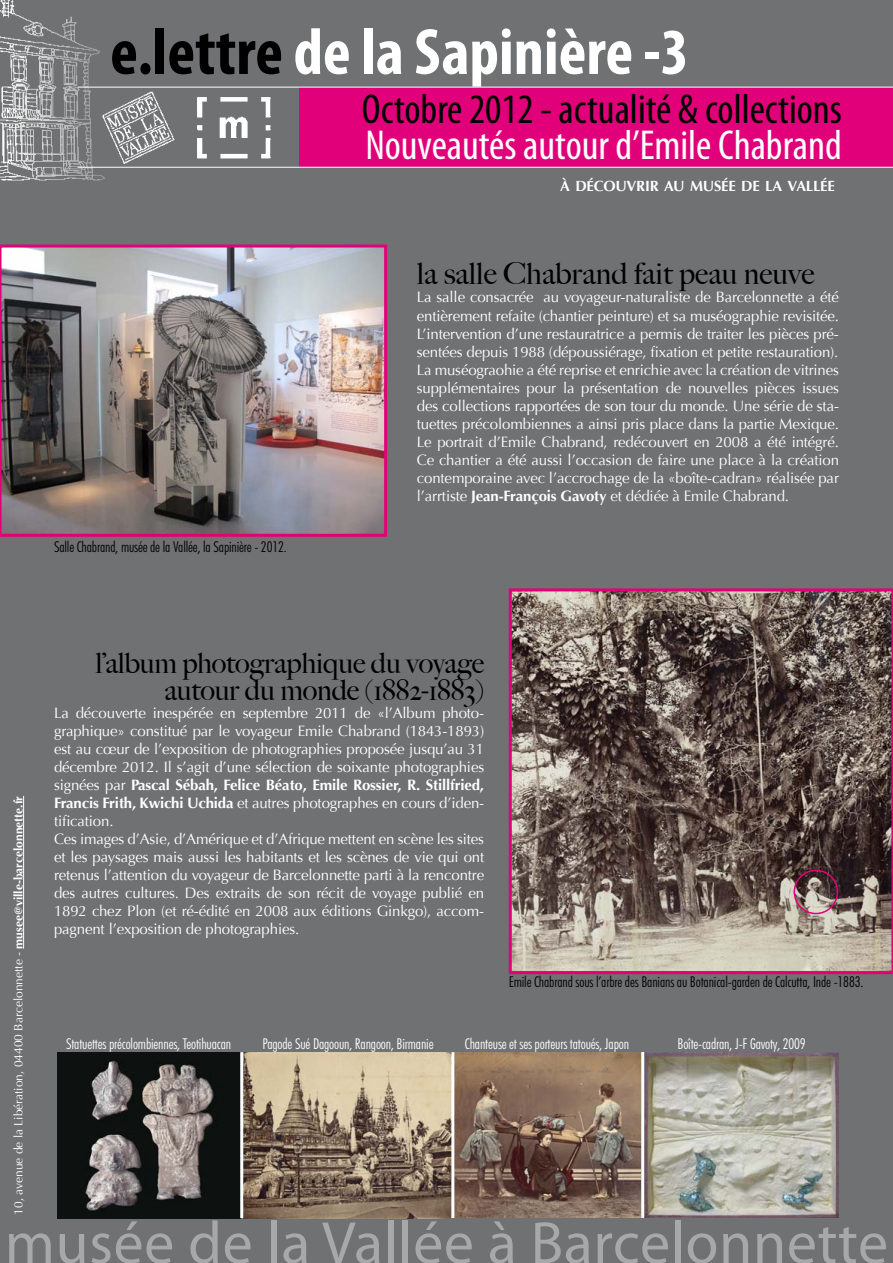
<style>
.page{position:relative;width:893px;height:1263px;background:#707172}
.page>*{position:absolute;margin:0;border:0;box-sizing:border-box;transform-origin:0 0}
.t1{font:700 condensed 66px "Myriad Pro";color:#fff}
.t2{font:60px "Myriad Pro";letter-spacing:.01em;color:#a7a8aa}
.t3{font:condensed 42px "Myriad Pro";color:#000}
.t4{font:condensed 42px "Myriad Pro";color:#fff}
.t5{font:500 30px "Big Caslon";color:#000}
.t6{font:500 28.5px/27px "Big Caslon";letter-spacing:-.01em;color:#000;text-align:right}
.t7{font:15px/18px "Optima";letter-spacing:-.01em;color:#fff}
.t8{font:300 condensed 15px "Futura BT";letter-spacing:-.01em;color:#fff}
.t9{font:300 condensed 15px "Futura BT";letter-spacing:-.01em;color:#000}
.t10{font:700 14.7px "Optima";letter-spacing:-.015em;color:#fff}
.t11{font:12px "Optima";color:#fff}
.s1{color:#000}
.s2{font-weight:700}
</style>
<div class="page">
<img style="left:0;top:0;width:107px;height:181px">
<img style="left:98px;top:88px;width:77px;height:78px">
<img style="left:197px;top:97px;width:74px;height:62px">
<div style="left:299px;top:88px;width:594px;height:79px;background:#e2007a"></div>
<img style="left:0;top:245px;width:387px;height:292px">
<svg style="left:509px;top:588px;width:384px;height:386px;background:#75635e"></svg>
<img style="left:57px;top:1052px;width:183px;height:166px">
<img style="left:243px;top:1052px;width:397px;height:166px">
<img style="left:644px;top:1052px;width:194px;height:166px">
<hr style="left:23px;top:796px;width:1px;height:153px;background:#fff">
<hr style="left:78px;top:167px;width:815px;height:1px;background:#fff">
<hr style="left:240px;top:1052px;width:3px;height:166px;background:#fff">
<hr style="left:451px;top:1052px;width:3px;height:166px;background:#fff">
<hr style="left:641px;top:1052px;width:3px;height:166px;background:#fff">
<div style="left:794px;top:870px;width:44px;height:44px;border:2px solid #e2007a;border-radius:50%"></div>
<hr style="left:78px;top:87px;width:815px;height:1px;background:#fff">
<h1 class="t1" style="left:110px;top:11px;width:580px"><span class="s1">e.lettre</span> de la Sapinière -3</h1>
<h3 class="t3" style="left:362px;top:84px;width:482px">Octobre 2012 - actualité &amp; collections</h3>
<h3 class="t4" style="left:365px;top:120px;width:478px">Nouveautés autour d’Emile Chabrand</h3>
<p class="t10" style="left:560px;top:177px;width:276px">À DÉCOUVRIR AU MUSÉE DE LA VALLÉE</p>
<p class="t9" style="left:54px;top:538px;width:234px">Salle Chabrand, musée de la Vallée, la Sapinière - 2012.</p>
<h3 class="t5" style="left:417px;top:256px;width:399px">la salle Chabrand fait peau neuve</h3>
<p class="t7" style="left:417px;top:289px;width:424px;text-align:justify">La salle consacrée au voyageur-naturaliste de Barcelonnette a été entièrement refaite (chantier peinture) et sa muséographie revisitée.<br>L’intervention d’une restauratrice a permis de traiter les pièces pré&shy;sentées depuis 1988 (dépoussiérage, fixation et petite restauration).<br>La muséograohie a été reprise et enrichie avec la création de vitrines supplémentaires pour la présentation de nouvelles pièces issues des collections rapportées de son tour du monde. Une série de sta&shy;tuettes précolombiennes a ainsi pris place dans la partie Mexique.<br>Le portrait d’Emile Chabrand, redécouvert en 2008 a été intégré.<br>Ce chantier a été aussi l’occasion de faire une place à la création contemporaine avec l’accrochage de la «boîte-cadran» réalisée par l’arrtiste <span class="s2">Jean-François Gavoty</span> et dédiée à Emile Chabrand.</p>
<p class="t11" style="left:11px;top:1215px;width:420px;rotate:-90deg">10, avenue de la Libération, 04400 Barcelonnette - <span class="s2">musee@ville-barcelonnette.fr</span></p>
<h3 class="t6" style="left:95px;top:650px;width:390px">l’album photographique du voyage autour du monde (1882-1883)</h3>
<p class="t7" style="left:54px;top:704px;width:432px">La découverte inespérée en septembre 2011 de «l’Album photo&shy;graphique» constitué par le voyageur Emile Chabrand (1843-1893) est au cœur de l’exposition de photographies proposée jusqu’au 31 décembre 2012. Il s’agit d’une sélection de soixante photographies signées par <span class="s2">Pascal Sébah, Felice Béato, Emile Rossier, R. Stillfried, Francis Frith, Kwichi Uchida</span> et autres photographes en cours d’iden&shy;tification.<br>Ces images d’Asie, d’Amérique et d’Afrique mettent en scène les sites et les paysages mais aussi les habitants et les scènes de vie qui ont retenus l’attention du voyageur de Barcelonnette parti à la rencontre des autres cultures. Des extraits de son récit de voyage publié en 1892 chez Plon (et ré-édité en 2008 aux éditions Ginkgo), accom&shy;pagnent l’exposition de photographies.</p>
<p class="t9" style="left:509px;top:972px;width:356px">Emile Chabrand sous l’arbre des Banians au Botanical-garden de Calcutta, Inde -1883.</p>
<p class="t8" style="left:66px;top:1034px;width:167px">Statuettes précolombiennes, Teotihuacan</p>
<p class="t8" style="left:263px;top:1034px;width:172px">Pagode Sué Dagooun, Rangoon, Birmanie</p>
<p class="t8" style="left:465px;top:1034px;width:166px">Chanteuse et ses porteurs tatoués, Japon</p>
<p class="t8" style="left:677px;top:1034px;width:130px">Boîte-cadran, J-F Gavoty, 2009</p>
<h2 class="t2" style="left:5px;top:1206px;width:885px">musée de la Vallée à Barcelonnette</h2>
</div>
